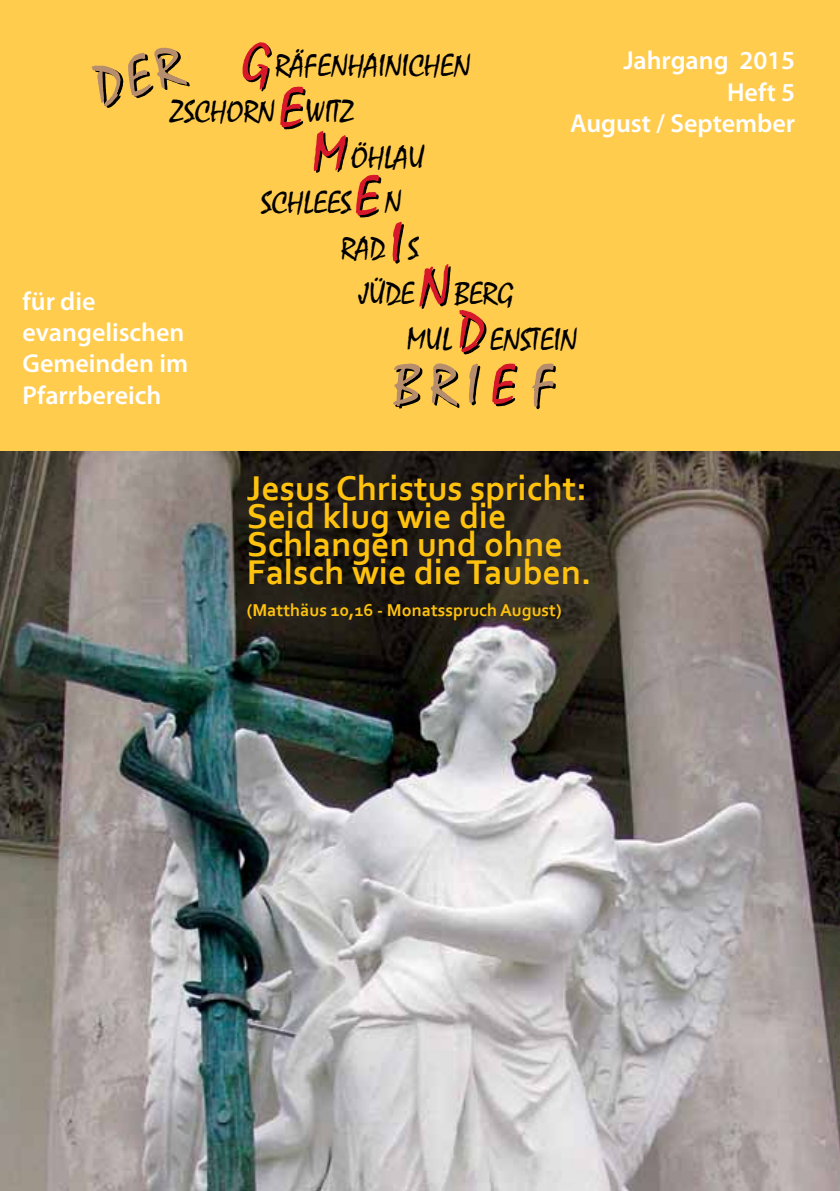
<style>
.page{position:relative;width:840px;height:1191px;background:#fff}
.page>*{position:absolute;margin:0;border:0;box-sizing:border-box;transform-origin:0 0}
.t1{font:700 36px/28px "Corbel";color:#ffc20e}
.t2{font:32px/45.8px "Mistral";color:#000}
.t3{font:600 26px/31.2px "Myriad Pro";color:#fff;text-align:right}
.t4{font:700 18px "Corbel";color:#ffc20e}
</style>
<div class="page">
<div style="left:0;top:0;width:839px;height:452px;background:#ffcc4e"></div>
<svg style="left:242px;top:42px;width:30px;height:49px"></svg>
<svg style="left:280px;top:87px;width:25px;height:42px"></svg>
<svg style="left:313px;top:131px;width:35px;height:42px"></svg>
<svg style="left:356px;top:175px;width:25px;height:42px"></svg>
<svg style="left:392px;top:222px;width:12px;height:42px"></svg>
<svg style="left:419px;top:264px;width:31px;height:45px"></svg>
<svg style="left:459px;top:310px;width:27px;height:44px"></svg>
<svg style="left:492px;top:363px;width:25px;height:43px"></svg>
<svg style="left:393px;top:363px;width:29px;height:45px"></svg>
<svg style="left:430px;top:363px;width:29px;height:45px"></svg>
<svg style="left:92px;top:48px;width:98px;height:60px"></svg>
<svg style="left:469px;top:363px;width:11px;height:42px"></svg>
<svg style="left:532px;top:363px;width:23px;height:46px"></svg>
<img style="left:0;top:451px;width:839px;height:740px">
<p class="t2" style="left:275px;top:45px;width:197px">RÄFENHAINICHEN</p>
<p class="t2" style="left:170px;top:90px;width:106px">ZSCHORN</p>
<p class="t2" style="left:351px;top:90px;width:75px;text-indent:-45px">WITZ<br>ÖHLAU</p>
<p class="t3" style="left:570px;top:44px;width:226px">Jahrgang 2015<br>Heft 5<br>August / September</p>
<p class="t3" style="left:23px;top:285px;width:167px;text-align:left">für die evangelischen<br>Gemeinden im<br>Pfarrbereich</p>
<p class="t2" style="left:384px;top:180px;width:18px">N</p>
<p class="t2" style="left:260px;top:181px;width:92px">SCHLEES</p>
<p class="t2" style="left:340px;top:227px;width:46px">RAD</p>
<p class="t2" style="left:359px;top:273px;width:56px">JÜDE</p>
<p class="t2" style="left:406px;top:318px;width:47px">MUL</p>
<p class="t2" style="left:407px;top:227px;width:13px">S</p>
<p class="t2" style="left:489px;top:273px;width:89px;text-indent:-35px">BERG<br>ENSTEIN</p>
<h1 class="t1" style="left:247px;top:473px;width:346px">Jesus Christus spricht:<br>Seid klug wie die<br>Schlangen und ohne<br>Falsch wie die Tauben.</h1>
<p class="t4" style="left:247px;top:599px;width:316px">(Matthäus 10,16 - Monatsspruch August)</p>
</div>
